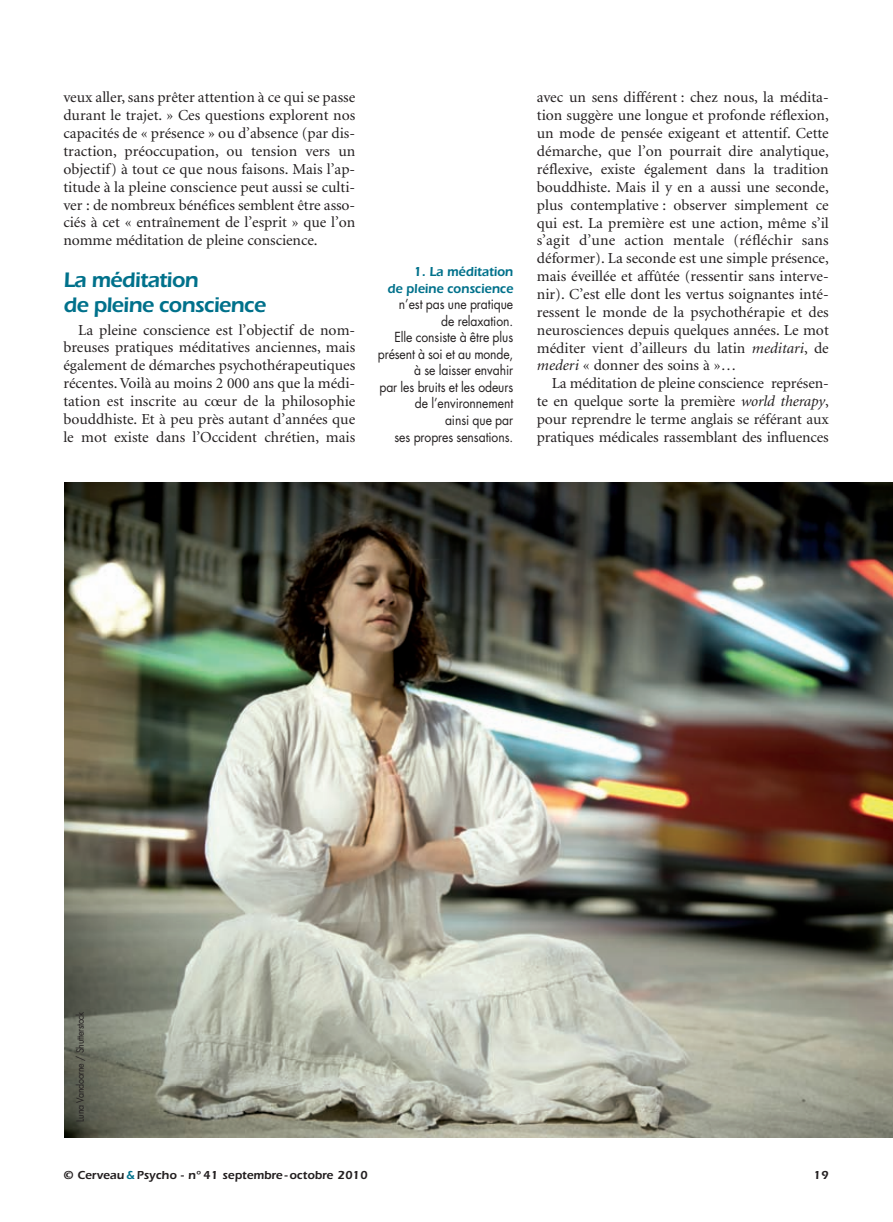
<style>
.page{position:relative;width:893px;height:1222px;background:#fff}
.page>*{position:absolute;margin:0;border:0;box-sizing:border-box;transform-origin:0 0}
.t1{font:600 21.75px/24.8px "Itc Eras";letter-spacing:-.03em;color:#00718b}
.t2{font:15.3px/17.9px "Minion";letter-spacing:-.005em;color:#231f20;text-align:justify}
.t3{font:13.5px/16.5px "Futura";letter-spacing:-.005em;color:#231f20;text-align:right;scale:.9 1}
.t4{font:600 13.5px/16.5px "Itc Eras";letter-spacing:-.005em;color:#00718b;text-align:right;scale:.95 1}
.t5{font:600 12px "Itc Eras";color:#231f20}
.t6{font:9.75px "Futura";letter-spacing:-.03em;color:#231f20;scale:.9 1}
.s1{font-style:italic}
.s2{color:#00718b}
</style>
<div class="page">
<img style="left:64px;top:482px;width:829px;height:655px">
<p class="t2" style="left:63px;top:90px;width:293px">veux aller, sans prêter attention à ce qui se passe durant le trajet. » Ces questions explorent nos capacités de « présence » ou d’absence (par dis&shy;traction, préoccupation, ou tension vers un objectif) à tout ce que nous faisons. Mais l’ap&shy;titude à la pleine conscience peut aussi se culti&shy;ver : de nombreux bénéfices semblent être asso&shy;ciés à cet « entraînement de l’esprit » que l’on nomme méditation de pleine conscience.</p>
<h1 class="t1" style="left:63px;top:270px;width:204px">La méditation<br>de pleine conscience</h1>
<p class="t2" style="left:63px;top:322px;width:294px;text-indent:15px">La pleine conscience est l’objectif de nom&shy;breuses pratiques méditatives anciennes, mais également de démarches psychothérapeutiques récentes. Voilà au moins 2 000 ans que la médi&shy;tation est inscrite au cœur de la philosophie bouddhiste. Et à peu près autant d’années que le mot existe dans l’Occident chrétien, mais</p>
<p class="t4" style="left:387px;top:265px;width:134px">1. La méditation<br>de pleine conscience</p>
<p class="t3" style="left:378px;top:297px;width:152px">n’est pas une pratique<br>de relaxation.<br>Elle consiste à être plus présent à soi et au monde, à se laisser envahir<br>par les bruits et les odeurs de l’environnement<br>ainsi que par<br>ses propres sensations.</p>
<p class="t2" style="left:537px;top:90px;width:293px">avec un sens différent : chez nous, la médita&shy;tion suggère une longue et profonde réflexion, un mode de pensée exigeant et attentif. Cette démarche, que l’on pourrait dire analytique, réflexive, existe également dans la tradition bouddhiste. Mais il y en a aussi une seconde, plus contemplative : observer simplement ce qui est. La première est une action, même s’il s’agit d’une action mentale (réfléchir sans déformer). La seconde est une simple présence, mais éveillée et affûtée (ressentir sans interve&shy;nir). C’est elle dont les vertus soignantes inté&shy;ressent le monde de la psychothérapie et des neurosciences depuis quelques années. Le mot méditer vient d’ailleurs du latin <span class="s1">meditari</span>, de <span class="s1">mederi</span> « donner des soins à »…</p>
<p class="t2" style="left:537px;top:376px;width:293px;text-indent:15px">La méditation de pleine conscience représen&shy;te en quelque sorte la première <span class="s1">world therapy</span>, pour reprendre le terme anglais se référant aux pratiques médicales rassemblant des influences</p>
<p class="t6" style="left:76px;top:1121px;width:124px;rotate:-90deg">Luna Vandoorne / Shutterstock</p>
<p class="t5" style="left:63px;top:1171px;width:306px">© Cerveau <span class="s2">&amp;</span> Psycho - n° 41 septembre - octobre 2010</p>
<p class="t5" style="left:814px;top:1171px;width:17px">19</p>
</div>
